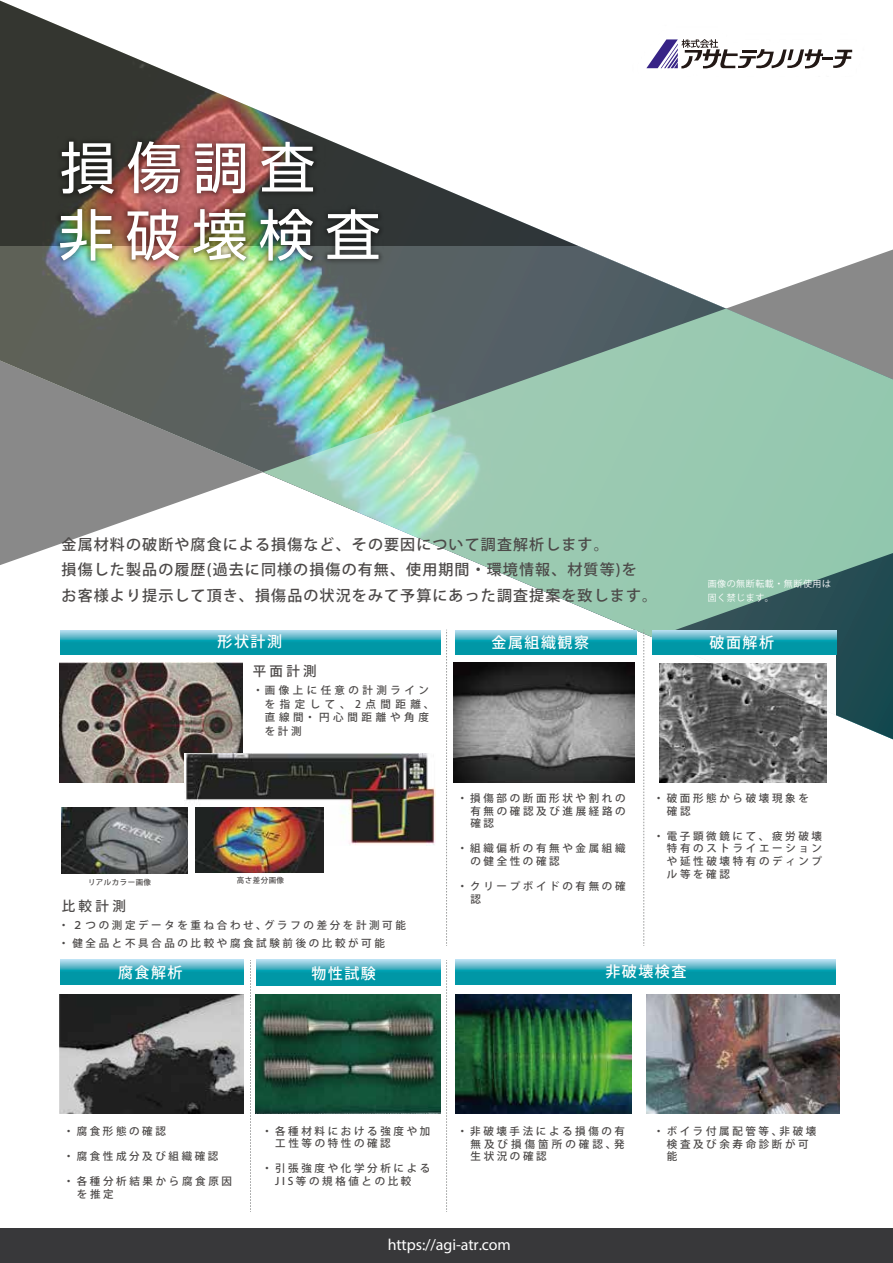
<style>
.page{position:relative;width:893px;height:1263px;background:#fff}
.page>*{position:absolute;margin:0;border:0;box-sizing:border-box;transform-origin:0 0}
.t1{font:55.5px/67.3px "Shin Go Pro";letter-spacing:.2em;color:#fff}
.t2{font:15.9px "Myriad Pro";letter-spacing:-.005em;color:#fff}
.t3{font:500 15px/25.5px "Koz Go Pro";letter-spacing:.075em;color:#4c4948}
.t4{font:500 15px "Koz Go Pro";letter-spacing:.1em;color:#fff}
.t5{font:500 13.5px "Koz Go Pro";letter-spacing:.25em;color:#4c4948}
.t6{font:500 10.5px/12.6px "Koz Go Pro";letter-spacing:.255em;color:#4c4948}
.t7{font:500 10.5px/13.5px "Koz Go Pro";letter-spacing:.35em;color:#4c4948}
.t8{font:9px/13.5px "Koz Go Pro";letter-spacing:.06em;color:#fff}
.t9{font:500 7.5px "Koz Go Pro";letter-spacing:.06em;color:#4c4948}
</style>
<div class="page">
<img style="left:456px;top:994px;width:175px;height:120px">
<img style="left:647px;top:994px;width:192px;height:120px">
<img style="left:59px;top:994px;width:185px;height:120px">
<img style="left:256px;top:994px;width:185px;height:120px">
<img style="left:0;top:1px;width:579px;height:245px">
<img style="left:659px;top:739px;width:167px;height:44px">
<img style="left:60px;top:739px;width:182px;height:44px">
<img style="left:454px;top:739px;width:180px;height:44px">
<img style="left:185px;top:754px;width:251px;height:91px">
<img style="left:61px;top:807px;width:127px;height:67px">
<img style="left:196px;top:808px;width:127px;height:64px">
<svg style="left:0;top:246px;width:893px;height:493px"></svg>
<img style="left:5px;top:85px;width:365px;height:67px">
<img style="left:4px;top:152px;width:432px;height:170px">
<div style="left:0;top:1229px;width:893px;height:34px;background:#38383a"></div>
<svg style="left:456px;top:630px;width:180px;height:25px;background:#2fa9b9"></svg>
<svg style="left:653px;top:630px;width:183px;height:25px;background:#2fa9b9"></svg>
<svg style="left:456px;top:960px;width:380px;height:24px;background:#2fa9b9"></svg>
<svg style="left:257px;top:960px;width:183px;height:25px;background:#2ea8b9"></svg>
<svg style="left:60px;top:630px;width:380px;height:25px;background:#2fa9b9"></svg>
<svg style="left:60px;top:960px;width:184px;height:24px;background:#2fa9b9"></svg>
<svg style="left:446px;top:630px;width:1px;height:316px"></svg>
<svg style="left:643px;top:630px;width:1px;height:316px"></svg>
<svg style="left:250px;top:960px;width:1px;height:252px"></svg>
<svg style="left:446px;top:960px;width:1px;height:252px"></svg>
<svg style="left:646px;top:39px;width:206px;height:30px"></svg>
<h1 class="t1" style="left:59px;top:127px;width:323px">損傷調査非破壊検査</h1>
<h3 class="t3" style="left:62px;top:532px;width:597px">金属材料の破断や腐食による損傷など、その要因について調査解析します。<br>損傷した製品の履歴(過去に同様の損傷の有無、使用期間・環境情報、材質等)を<br>お客様より提示して頂き、損傷品の状況をみて予算にあった調査提案を致します。</h3>
<p class="t8" style="left:708px;top:577px;width:125px">画像の無断転載・無断使用は固く禁じます。</p>
<h3 class="t4" style="left:218px;top:632px;width:66px">形状計測</h3>
<p class="t5" style="left:253px;top:662px;width:66px">平面計測</p>
<p class="t7" style="left:265px;top:684px;width:171px;text-indent:-12px">・画像上に任意の計測ラインを指定して、2点間距離、直線間・円心間距離や角度を計測</p>
<p class="t9" style="left:88px;top:877px;width:65px">リアルカラー画像</p>
<p class="t9" style="left:237px;top:875px;width:49px">高さ差分画像</p>
<p class="t5" style="left:62px;top:897px;width:66px">比較計測</p>
<p class="t6" style="left:58px;top:916px;width:349px;line-height:18.6px">・２つの測定データを重ね合わせ、グラフの差分を計測可能・健全品と不具合品の比較や腐食試験前後の比較が可能</p>
<h3 class="t4" style="left:492px;top:633px;width:99px">金属組織観察</h3>
<h3 class="t4" style="left:709px;top:633px;width:66px">破面解析</h3>
<p class="t6" style="left:470px;top:792px;width:157px;text-align:justify;text-indent:-13px">・損傷部の断面形状や割れの有無の確認及び進展経路の確認</p>
<p class="t6" style="left:470px;top:843px;width:157px;text-indent:-13px">・組織偏析の有無や金属組織の健全性の確認</p>
<p class="t6" style="left:470px;top:880px;width:157px;text-indent:-13px">・クリープボイドの有無の確認</p>
<p class="t6" style="left:667px;top:792px;width:157px;text-indent:-13px">・破面形態から破壊現象を　確認</p>
<p class="t6" style="left:667px;top:830px;width:157px;text-align:justify;text-indent:-13px">・電子顕微鏡にて、疲労破壊特有のストライエーションや延性破壊特有のディンプル等を確認</p>
<h3 class="t4" style="left:118px;top:962px;width:66px">腐食解析</h3>
<h3 class="t4" style="left:311px;top:964px;width:66px">物性試験</h3>
<h3 class="t4" style="left:605px;top:962px;width:82px">非破壊検査</h3>
<p class="t6" style="left:64px;top:1125px;width:104px">・腐食形態の確認</p>
<p class="t6" style="left:64px;top:1150px;width:156px">・腐食性成分及び組織確認</p>
<p class="t6" style="left:77px;top:1175px;width:157px;text-indent:-13px">・各種分析結果から腐食原因を推定</p>
<p class="t6" style="left:275px;top:1125px;width:157px;text-indent:-13px">・各種材料における強度や加工性等の特性の確認</p>
<p class="t6" style="left:262px;top:1163px;width:170px;text-align:center">・引張強度や化学分析による<br>JIS等の規格値との比較</p>
<p class="t6" style="left:470px;top:1125px;width:156px;text-align:justify;text-indent:-13px">・非破壊手法による損傷の有無及び損傷箇所の確認、発生状況の確認</p>
<p class="t6" style="left:667px;top:1125px;width:156px;text-indent:-13px">・ボイラ付属配管等、非破壊検査及び余寿命診断が可　能</p>
<h2 class="t2" style="left:388px;top:1235px;width:125px">https://agi-atr.com</h2>
</div>
